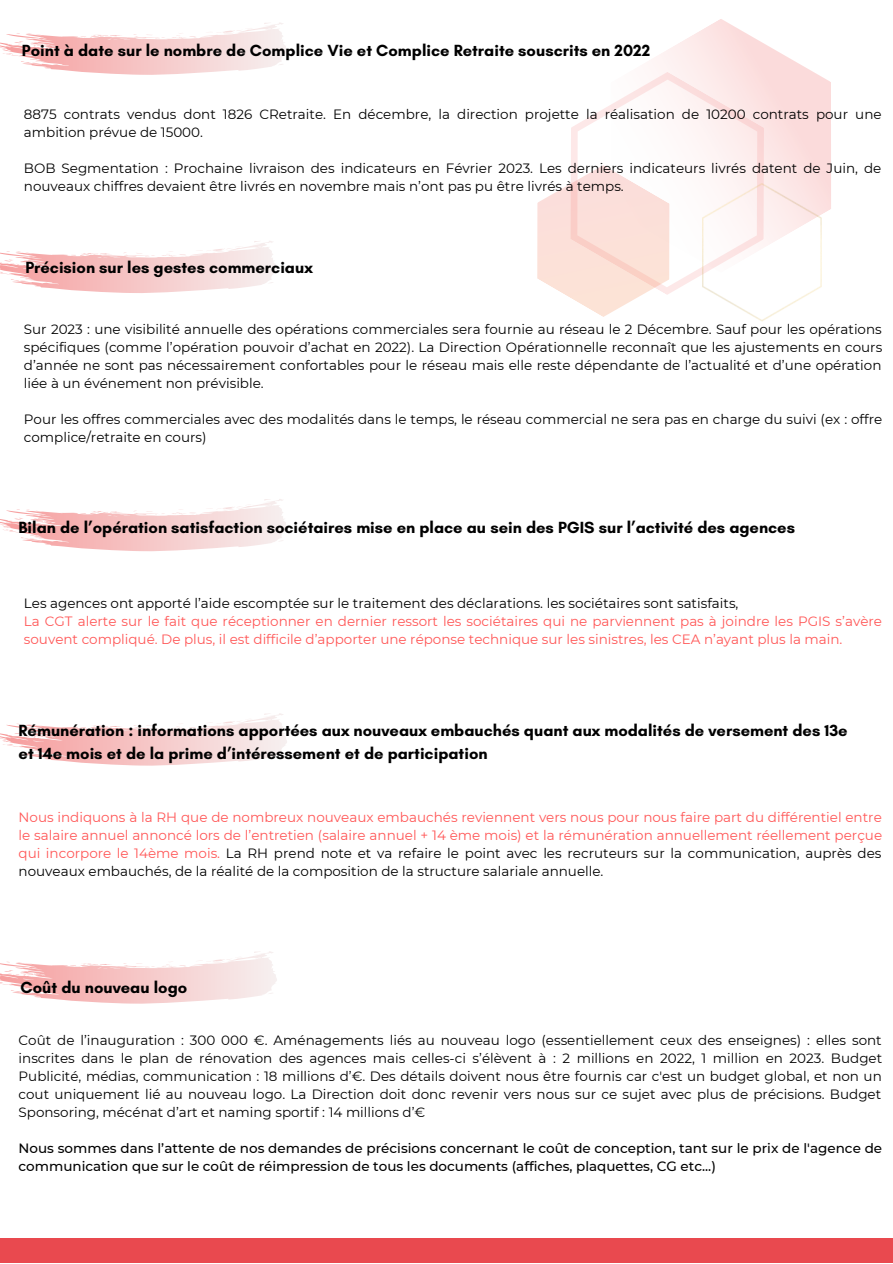
<style>
.page{position:relative;width:893px;height:1264px;background:#fff}
.page>*{position:absolute;margin:0;border:0;box-sizing:border-box;transform-origin:0 0}
.t1{font:700 16.5px/22.5px "Glacial Indifference";color:#000}
.t2{font:13.5px/18px "Montserrat";color:#000}
.t3{font:13.5px/18px "Montserrat";color:#ff5757}
.t4{font:500 13.5px/18px "Montserrat";color:#000}
.s1{color:#000}
</style>
<div class="page">
<div style="left:0;top:1237px;width:892px;height:25px;background:#e9494f"></div>
<svg style="left:678px;top:19px;width:153px;height:268px"></svg>
<svg style="left:571px;top:44px;width:241px;height:278px"></svg>
<svg style="left:537px;top:146px;width:165px;height:176px"></svg>
<img style="left:702px;top:183px;width:119px;height:138px">
<svg style="left:0;top:499px;width:287px;height:52px"></svg>
<svg style="left:0;top:241px;width:277px;height:52px"></svg>
<svg style="left:0;top:23px;width:287px;height:52px"></svg>
<svg style="left:0;top:951px;width:277px;height:52px"></svg>
<svg style="left:0;top:713px;width:287px;height:52px"></svg>
<p class="t1" style="left:22px;top:39px;width:629px">Point à date sur le nombre de Complice Vie et Complice Retraite souscrits en 2022</p>
<p class="t2" style="left:24px;top:105px;width:859px">8875 contrats vendus dont 1826 CRetraite. En décembre, la direction projette la réalisation de 10200 contrats pour une ambition prévue de 15000.</p>
<p class="t2" style="left:24px;top:159px;width:858px">BOB Segmentation : Prochaine livraison des indicateurs en Février 2023. Les derniers indicateurs livrés datent de Juin, de nouveaux chiffres devaient être livrés en novembre mais n’ont pas pu être livrés à temps.</p>
<p class="t1" style="left:25px;top:256px;width:289px">Précision sur les gestes commerciaux</p>
<p class="t2" style="left:24px;top:320px;width:859px;text-align:justify">Sur 2023 : une visibilité annuelle des opérations commerciales sera fournie au réseau le 2 Décembre. Sauf pour les opérations spécifiques (comme l’opération pouvoir d’achat en 2022). La Direction Opérationnelle reconnaît que les ajustements en cours d’année ne sont pas nécessairement confortables pour le réseau mais elle reste dépendante de l’actualité et d’une opération liée à un événement non prévisible.</p>
<p class="t2" style="left:24px;top:410px;width:859px">Pour les offres commerciales avec des modalités dans le temps, le réseau commercial ne sera pas en charge du suivi (ex : offre complice/retraite en cours)</p>
<p class="t1" style="left:19px;top:516px;width:778px">Bilan de l’opération satisfaction sociétaires mise en place au sein des PGIS sur l’activité des agences</p>
<p class="t2" style="left:24px;top:593px;width:716px">Les agences ont apporté l’aide escomptée sur le traitement des déclarations. les sociétaires sont satisfaits,</p>
<p class="t3" style="left:24px;top:611px;width:859px">La CGT alerte sur le fait que réceptionner en dernier ressort les sociétaires qui ne parviennent pas à joindre les PGIS s’avère souvent compliqué. De plus, il est difficile d’apporter une réponse technique sur les sinistres, les CEA n’ayant plus la main.</p>
<p class="t1" style="left:19px;top:719px;width:830px">Rémunération : informations apportées aux nouveaux embauchés quant aux modalités de versement des 13e et 14e mois et de la prime d’intéressement et de participation</p>
<p class="t3" style="left:19px;top:808px;width:865px;text-align:justify">Nous indiquons à la RH que de nombreux nouveaux embauchés reviennent vers nous pour nous faire part du différentiel entre le salaire annuel annoncé lors de l’entretien (salaire annuel + 14 ème mois) et la rémunération annuellement réellement perçue qui incorpore le 14ème mois. <span class="s1">La RH prend note et va refaire le point avec les recruteurs sur la communication, auprès des nouveaux embauchés, de la réalité de la composition de la structure salariale annuelle.</span></p>
<p class="t1" style="left:21px;top:975px;width:168px">Coût du nouveau logo</p>
<p class="t2" style="left:19px;top:1030px;width:865px;text-align:justify">Coût de l’inauguration : 300 000 €. Aménagements liés au nouveau logo (essentiellement ceux des enseignes) : elles sont inscrites dans le plan de rénovation des agences mais celles-ci s’élèvent à : 2 millions en 2022, 1 million en 2023. Budget Publicité, médias, communication : 18 millions d’€. Des détails doivent nous être fournis car c'est un budget global, et non un cout uniquement lié au nouveau logo. La Direction doit donc revenir vers nous sur ce sujet avec plus de précisions. Budget Sponsoring, mécénat d’art et naming sportif : 14 millions d’€</p>
<p class="t4" style="left:19px;top:1138px;width:865px">Nous sommes dans l’attente de nos demandes de précisions concernant le coût de conception, tant sur le prix de l'agence de communication que sur le coût de réimpression de tous les documents (affiches, plaquettes, CG etc...)</p>
</div>
